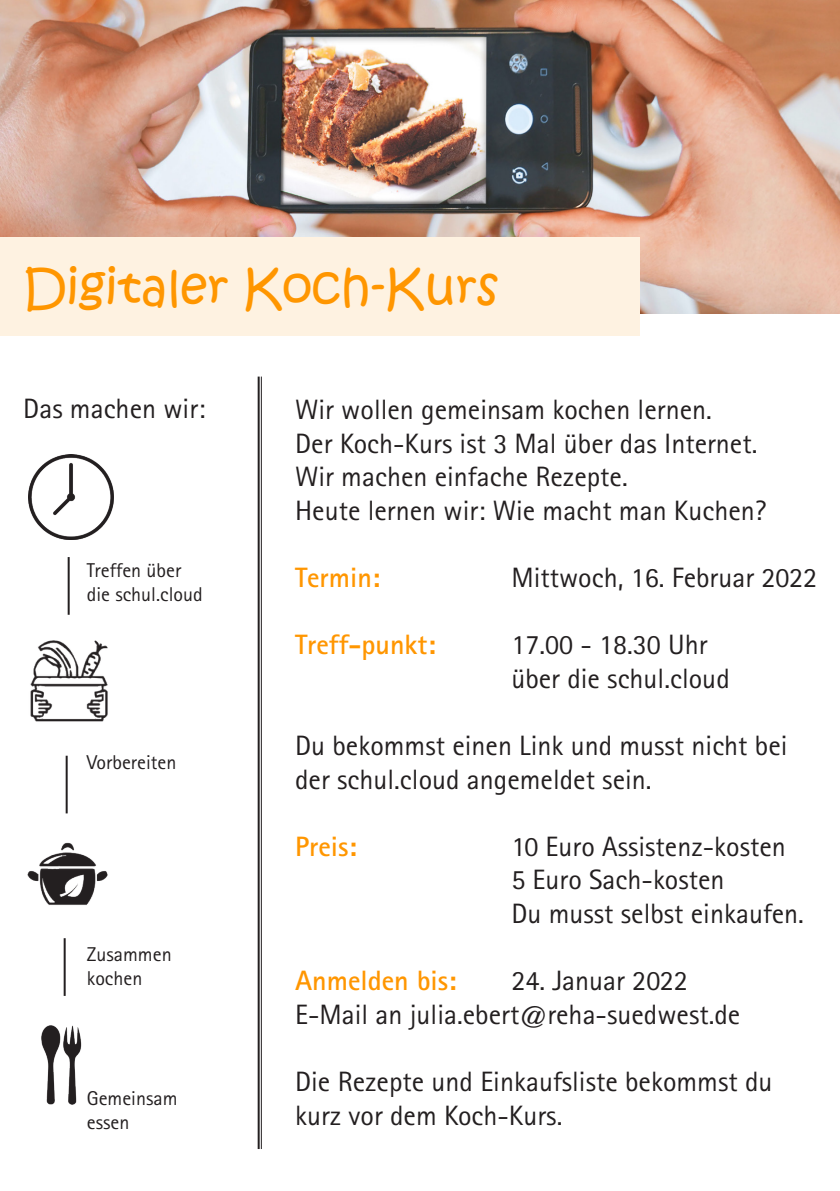
<style>
.page{position:relative;width:840px;height:1191px;background:#fff}
.page>*{position:absolute;margin:0;border:0;box-sizing:border-box;transform-origin:0 0}
.t1{font:48px "Kristen ITC";color:#ff9600}
.t2{font:28px/33.6px "Rotis Sans Serif";color:#231f20}
.t3{font:700 28px "Rotis Sans Serif";color:#ff9600}
.t4{font:20px "Rotis Sans Serif";color:#231f20}
</style>
<div class="page">
<img style="left:28px;top:455px;width:85px;height:85px">
<img style="left:30px;top:640px;width:78px;height:82px">
<img style="left:27px;top:842px;width:81px;height:63px">
<img style="left:0;top:0;width:839px;height:313px">
<hr style="left:261px;top:376px;width:1px;height:773px;background:#231f20">
<hr style="left:257px;top:376px;width:2px;height:773px;background:#231f20">
<div style="left:0;top:238px;width:638px;height:98px;background:#fef2e1"></div>
<hr style="left:68px;top:557px;width:2px;height:58px;background:#231f20">
<hr style="left:66px;top:755px;width:2px;height:58px;background:#231f20">
<img style="left:41px;top:1025px;width:41px;height:80px">
<hr style="left:64px;top:938px;width:2px;height:58px;background:#231f20">
<p class="t1" style="left:23px;top:255px;width:476px">Digitaler Koch-Kurs</p>
<p class="t2" style="left:23px;top:391px;width:183px">Das machen wir:</p>
<p class="t4" style="left:87px;top:558px;width:96px">Treffen über</p>
<p class="t4" style="left:87px;top:582px;width:117px">die schul.cloud</p>
<p class="t4" style="left:87px;top:750px;width:91px">Vorbereiten</p>
<p class="t4" style="left:87px;top:942px;width:86px">Zusammen</p>
<p class="t4" style="left:87px;top:966px;width:57px">kochen</p>
<p class="t4" style="left:87px;top:1086px;width:92px">Gemeinsam</p>
<p class="t4" style="left:87px;top:1110px;width:44px">essen</p>
<p class="t2" style="left:295px;top:392px;width:418px">Wir wollen gemeinsam kochen lernen.</p>
<p class="t2" style="left:295px;top:426px;width:463px">Der Koch-Kurs ist 3 Mal über das Internet.</p>
<p class="t2" style="left:295px;top:459px;width:334px">Wir machen einfache Rezepte.</p>
<p class="t2" style="left:295px;top:493px;width:472px">Heute lernen wir: Wie macht man Kuchen?</p>
<p class="t3" style="left:295px;top:560px;width:86px">Termin:</p>
<p class="t2" style="left:511px;top:560px;width:307px">Mittwoch, 16. Februar 2022</p>
<p class="t3" style="left:295px;top:627px;width:142px">Treff-punkt:</p>
<p class="t2" style="left:511px;top:627px;width:220px">17.00 - 18.30 Uhr über die schul.cloud</p>
<p class="t2" style="left:295px;top:728px;width:493px">Du bekommst einen Link und musst nicht bei</p>
<p class="t2" style="left:295px;top:762px;width:358px">der schul.cloud angemeldet sein.</p>
<p class="t3" style="left:295px;top:828px;width:63px">Preis:</p>
<p class="t2" style="left:511px;top:829px;width:276px">10 Euro Assistenz-kosten</p>
<p class="t2" style="left:511px;top:863px;width:215px">5 Euro Sach-kosten</p>
<p class="t2" style="left:511px;top:896px;width:294px">Du musst selbst einkaufen.</p>
<p class="t3" style="left:295px;top:963px;width:163px">Anmelden bis:</p>
<p class="t2" style="left:511px;top:963px;width:178px">24. Januar 2022</p>
<p class="t2" style="left:295px;top:997px;width:446px">E-Mail an julia.ebert@reha-suedwest.de</p>
<p class="t2" style="left:295px;top:1064px;width:478px">Die Rezepte und Einkaufsliste bekommst du</p>
<p class="t2" style="left:295px;top:1098px;width:268px">kurz vor dem Koch-Kurs.</p>
</div>
